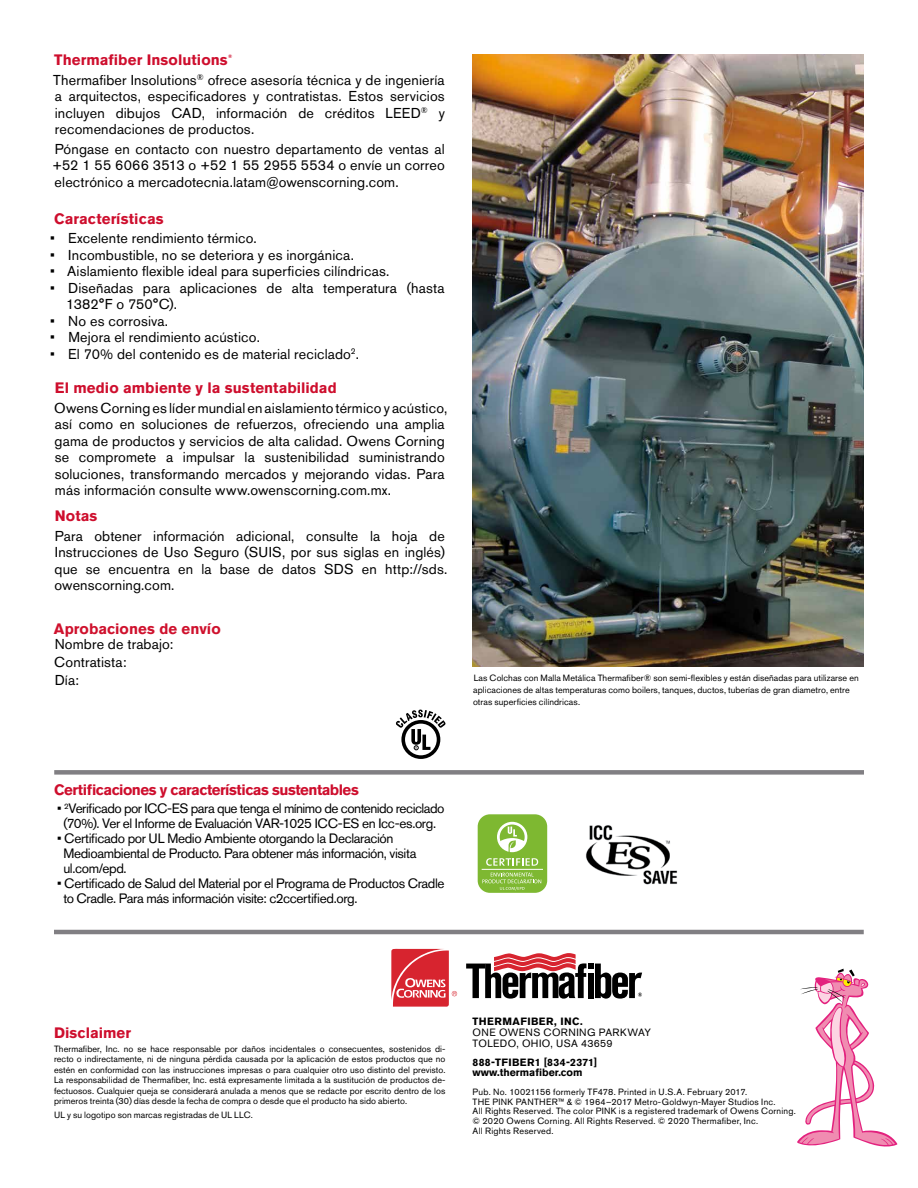
<style>
.page{position:relative;width:918px;height:1188px;background:#fff}
.page>*{position:absolute;margin:0;border:0;box-sizing:border-box;transform-origin:0 0}
.t1{font:700 15px "Akzidenz Grotesk Pro";color:#ce0e2d}
.t2{font:700 15px "Akzidenz Grotesk Pro";letter-spacing:-.035em;color:#ce0e2d}
.t3{font:700 15px "Akzidenz Grotesk Pro";letter-spacing:.005em;color:#cf112d}
.t4{font:14.25px/16.5px "Akzidenz Grotesk Pro";letter-spacing:.01em;color:#000}
.t5{font:13.5px/15px "Akzidenz Grotesk Pro";letter-spacing:-.03em;color:#000}
.t6{font:10.5px/11.2px "Akzidenz Grotesk Pro";letter-spacing:.035em;color:#000}
.t7{font:700 10.5px/9.8px "Akzidenz Grotesk Pro";color:#000}
.t8{font:700 10.5px "Akzidenz Grotesk Pro";letter-spacing:.025em;color:#000}
.t9{font:9px/10.5px "Akzidenz Grotesk Pro";letter-spacing:.01em;color:#000}
.t10{font:700 4.95px "Akzidenz Grotesk Pro";color:#ce0e2d}
</style>
<div class="page">
<hr style="left:54px;top:930px;width:810px;height:4px;background:#817f83">
<svg style="left:797px;top:969px;width:101px;height:178px"></svg>
<svg style="left:391px;top:949px;width:66px;height:58px"></svg>
<svg style="left:466px;top:953px;width:176px;height:46px"></svg>
<img style="left:472px;top:54px;width:392px;height:612px">
<div style="left:54px;top:770px;width:810px;height:5px;background:#817f83"></div>
<div style="left:478px;top:814px;width:69px;height:79px;background:#7eb831;border-radius:12px"></div>
<hr style="left:482px;top:869px;width:61px;height:1px;background:#fff">
<svg style="left:486px;top:822px;width:52px;height:44px"></svg>
<svg style="left:482px;top:873px;width:59px;height:17px"></svg>
<img style="left:586px;top:825px;width:92px;height:60px">
<svg style="left:401px;top:720px;width:39px;height:39px"></svg>
<div style="left:405px;top:724px;width:32px;height:31px;background:#fff;border-radius:50%"></div>
<svg style="left:396px;top:710px;width:50px;height:40px"></svg>
<p class="t1" style="left:54px;top:50px;width:175px">Thermafiber Insolutions</p>
<p class="t10" style="left:228px;top:53px;width:6px">®</p>
<p class="t4" style="left:53px;top:71px;width:393px;text-align:justify">Thermafiber Insolutions<sup>®</sup> ofrece asesoría técnica y de ingeniería a arquitectos, especificadores y contratistas. Estos servicios incluyen dibujos CAD, información de créditos LEED<sup>®</sup> y recomendaciones de productos.</p>
<p class="t4" style="left:52px;top:140px;width:394px;text-align:justify">Póngase en contacto con nuestro departamento de ventas al +52 1 55 6066 3513 o +52 1 55 2955 5534 o envíe un correo electrónico a mercadotecnia.latam@owenscorning.com.</p>
<p class="t1" style="left:54px;top:209px;width:111px">Características</p>
<p class="t4" style="left:50px;top:230px;width:208px">• Excelente rendimiento térmico.</p>
<p class="t4" style="left:50px;top:246px;width:306px">• Incombustible, no se deteriora y es inorgánica.</p>
<p class="t4" style="left:50px;top:263px;width:341px">• Aislamiento flexible ideal para superficies cilíndricas.</p>
<p class="t4" style="left:66px;top:279px;width:380px;text-indent:-16px">• Diseñadas para aplicaciones de alta temperatura (hasta<br>1382°F o 750°C).</p>
<p class="t4" style="left:50px;top:312px;width:120px">• No es corrosiva.</p>
<p class="t4" style="left:50px;top:329px;width:211px">• Mejora el rendimiento acústico.</p>
<p class="t4" style="left:50px;top:345px;width:311px">• El 70% del contenido es de material reciclado<sup>2</sup>.</p>
<p class="t1" style="left:55px;top:378px;width:284px">El medio ambiente y la sustentabilidad</p>
<p class="t4" style="left:54px;top:399px;width:395px">Owens Corning es líder mundial en aislamiento térmico y acústico, así como en soluciones de refuerzos, ofreciendo una amplia gama de productos y servicios de alta calidad. Owens Corning se compromete a impulsar la sustenibilidad suministrando soluciones, transformando mercados y mejorando vidas. Para más información consulte www.owenscorning.com.mx.</p>
<p class="t1" style="left:55px;top:506px;width:44px">Notas</p>
<p class="t4" style="left:55px;top:527px;width:394px">Para obtener información adicional, consulte la hoja de Instrucciones de Uso Seguro (SUIS, por sus siglas en inglés) que se encuentra en la base de datos SDS en http://sds. owenscorning.com.</p>
<p class="t3" style="left:54px;top:619px;width:168px">Aprobaciones de envío</p>
<p class="t4" style="left:54px;top:635px;width:121px;line-height:18px">Nombre de trabajo:<br>Contratista:<br>Día:</p>
<p class="t9" style="left:473px;top:672px;width:387px;line-height:12px">Las Colchas con Malla Metálica Thermafiber® son semi-flexibles y están diseñadas para utilizarse en aplicaciones de altas temperaturas como boilers, tanques, ductos, tuberías de gran diametro, entre otras superficies cilíndricas.</p>
<p class="t2" style="left:54px;top:780px;width:306px">Certificaciones y características sustentables</p>
<p class="t5" style="left:57px;top:801px;width:389px;text-align:center">• <sup>2</sup>Verificado por ICC-ES para que tenga el mínimo de contenido reciclado (70%). Ver el Informe de Evaluación VAR-1025 ICC-ES en Icc-es.org.</p>
<p class="t5" style="left:63px;top:831px;width:355px;text-indent:-6px">• Certificado por UL Medio Ambiente otorgando la Declaración<br>Medioambiental de Producto. Para obtener más información, visita ul.com/epd.</p>
<p class="t5" style="left:63px;top:876px;width:383px;text-indent:-6px">• Certificado de Salud del Material por el Programa de Productos Cradle to Cradle. Para más información visite: c2ccertified.org.</p>
<p class="t1" style="left:54px;top:1023px;width:79px">Disclaimer</p>
<p class="t9" style="left:54px;top:1043px;width:393px;text-align:justify">Thermafiber, Inc. no se hace responsable por daños incidentales o consecuentes, sostenidos di&shy;recto o indirectamente, ni de ninguna pérdida causada por la aplicación de estos productos que no estén en conformidad con las instrucciones impresas o para cualquier otro uso distinto del previsto.<br>La responsabilidad de Thermafiber, Inc. está expresamente limitada a la sustitución de productos de&shy;fectuosos. Cualquier queja se considerará anulada a menos que se redacte por escrito dentro de los primeros treinta (30) días desde la fecha de compra o desde que el producto ha sido abierto.</p>
<p class="t9" style="left:54px;top:1109px;width:200px">UL y su logotipo son marcas registradas de UL LLC.</p>
<p class="t8" style="left:473px;top:1014px;width:111px">THERMAFIBER, INC.</p>
<p class="t6" style="left:473px;top:1027px;width:180px">ONE OWENS CORNING PARKWAY<br>TOLEDO, OHIO, USA 43659</p>
<p class="t7" style="left:473px;top:1057px;width:126px">888-TFIBER1 [834-2371] www.thermafiber.com</p>
<p class="t9" style="left:473px;top:1087px;width:325px;line-height:9.8px">Pub. No. 10021156 formerly TF478. Printed in U.S.A. February 2017.<br>THE PINK PANTHER™ &amp; © 1964–2017 Metro-Goldwyn-Mayer Studios Inc.<br>All Rights Reserved. The color PINK is a registered trademark of Owens Corning. © 2020 Owens Corning. All Rights Reserved. © 2020 Thermafiber, Inc.<br>All Rights Reserved.</p>
</div>
